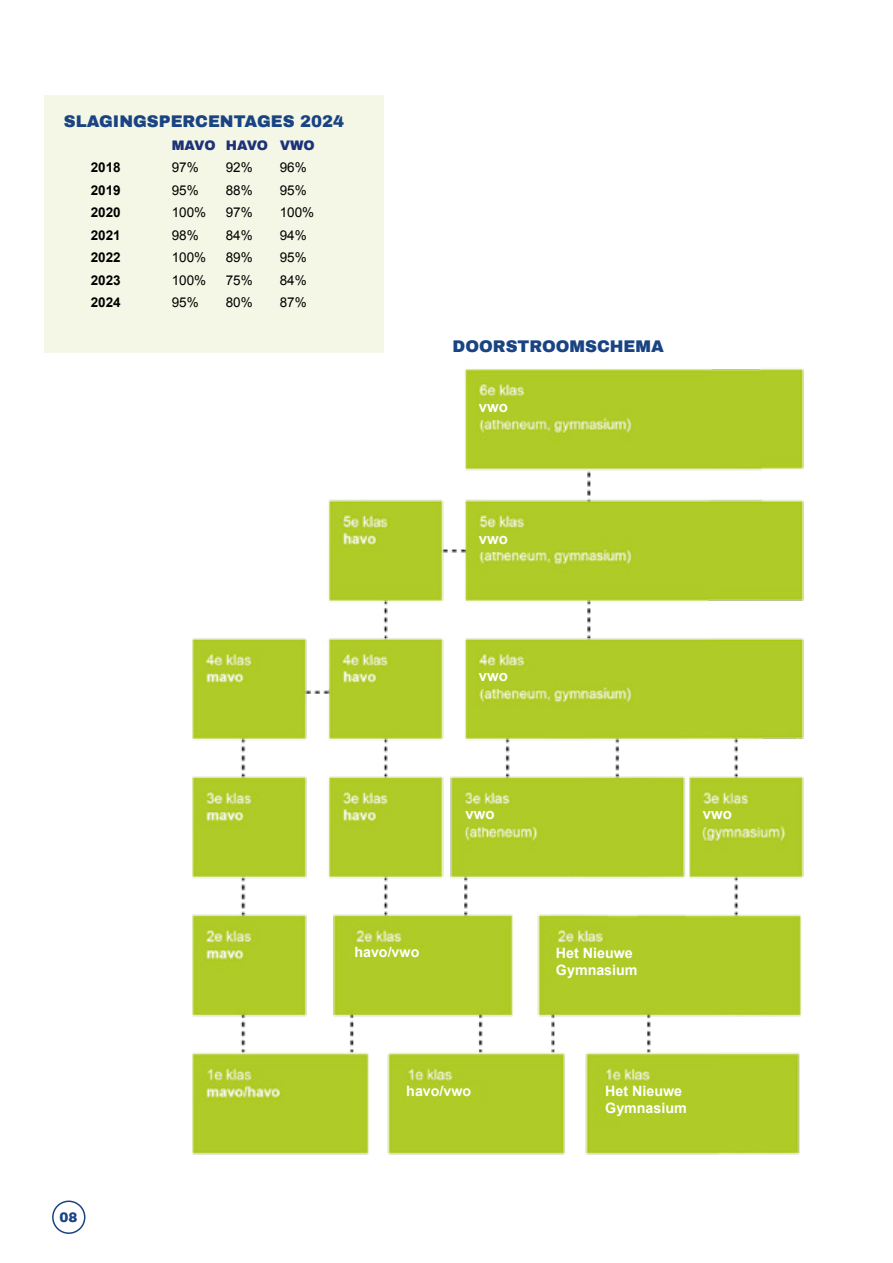
<style>
.page{position:relative;width:893px;height:1263px;background:#fff}
.page>*{position:absolute;margin:0;border:0;box-sizing:border-box;transform-origin:0 0}
.t1{font:900 16.5px "Archivo";color:#194383}
.t2{font:700 15px "Arial";color:#fff}
.t3{font:700 14.25px/17.1px "Arial";color:#fff}
.t4{font:13.5px "Arial";color:#000}
.t5{font:700 13.5px "Arial";color:#000}
.t6{font:900 13.5px "Archivo";letter-spacing:-.025em;color:#1d3278}
.t7{font:900 13.5px "Archivo";color:#194383}
</style>
<div class="page">
<img style="left:192px;top:368px;width:612px;height:787px">
<div style="left:52px;top:1200px;width:33px;height:34px;border:2px solid #194383;border-radius:50%"></div>
<div style="left:44px;top:95px;width:340px;height:257px;background:#f4f7e5"></div>
<div style="left:479px;top:401px;width:74px;height:19px;background:#afcb27"></div>
<div style="left:479px;top:533px;width:74px;height:19px;background:#afcb27"></div>
<div style="left:479px;top:670px;width:74px;height:19px;background:#afcb27"></div>
<div style="left:461px;top:808px;width:74px;height:19px;background:#afcb27"></div>
<div style="left:354px;top:947px;width:74px;height:18px;background:#afcb27"></div>
<div style="left:406px;top:1085px;width:74px;height:19px;background:#afcb27"></div>
<div style="left:699px;top:808px;width:74px;height:19px;background:#afcb27"></div>
<div style="left:556px;top:948px;width:103px;height:35px;background:#afcb27"></div>
<div style="left:605px;top:1085px;width:104px;height:36px;background:#afcb27"></div>
<p class="t1" style="left:64px;top:111px;width:282px">SLAGINGSPERCENTAGES 2024</p>
<p class="t6" style="left:172px;top:137px;width:145px">MAVO HAVO VWO</p>
<p class="t5" style="left:91px;top:158px;width:32px">2018</p>
<p class="t4" style="left:172px;top:158px;width:29px">97%</p>
<p class="t4" style="left:226px;top:158px;width:29px">92%</p>
<p class="t4" style="left:280px;top:158px;width:29px">96%</p>
<p class="t5" style="left:91px;top:181px;width:32px">2019</p>
<p class="t4" style="left:172px;top:181px;width:29px">95%</p>
<p class="t4" style="left:226px;top:181px;width:29px">88%</p>
<p class="t4" style="left:280px;top:181px;width:29px">95%</p>
<p class="t5" style="left:91px;top:203px;width:32px">2020</p>
<p class="t4" style="left:172px;top:203px;width:36px">100%</p>
<p class="t4" style="left:226px;top:203px;width:29px">97%</p>
<p class="t4" style="left:280px;top:203px;width:36px">100%</p>
<p class="t5" style="left:91px;top:226px;width:32px">2021</p>
<p class="t4" style="left:172px;top:226px;width:29px">98%</p>
<p class="t4" style="left:226px;top:226px;width:29px">84%</p>
<p class="t4" style="left:280px;top:226px;width:29px">94%</p>
<p class="t5" style="left:91px;top:248px;width:32px">2022</p>
<p class="t4" style="left:172px;top:248px;width:36px">100%</p>
<p class="t4" style="left:226px;top:248px;width:29px">89%</p>
<p class="t4" style="left:280px;top:248px;width:29px">95%</p>
<p class="t5" style="left:91px;top:271px;width:32px">2023</p>
<p class="t4" style="left:172px;top:271px;width:36px">100%</p>
<p class="t4" style="left:226px;top:271px;width:29px">75%</p>
<p class="t4" style="left:280px;top:271px;width:29px">84%</p>
<p class="t5" style="left:91px;top:293px;width:32px">2024</p>
<p class="t4" style="left:172px;top:293px;width:29px">95%</p>
<p class="t4" style="left:226px;top:293px;width:29px">80%</p>
<p class="t4" style="left:280px;top:293px;width:29px">87%</p>
<p class="t1" style="left:452px;top:336px;width:213px">DOORSTROOMSCHEMA</p>
<p class="t2" style="left:479px;top:397px;width:31px">vwo</p>
<p class="t2" style="left:479px;top:529px;width:31px">vwo</p>
<p class="t2" style="left:479px;top:666px;width:31px">vwo</p>
<p class="t7" style="left:60px;top:1209px;width:20px">08</p>
<p class="t2" style="left:466px;top:804px;width:31px">vwo</p>
<p class="t2" style="left:703px;top:804px;width:31px">vwo</p>
<p class="t3" style="left:354px;top:944px;width:66px">havo/vwo</p>
<p class="t3" style="left:556px;top:945px;width:83px">Het Nieuwe<br>Gymnasium</p>
<p class="t3" style="left:406px;top:1083px;width:66px">havo/vwo</p>
<p class="t3" style="left:605px;top:1083px;width:83px">Het Nieuwe<br>Gymnasium</p>
</div>
